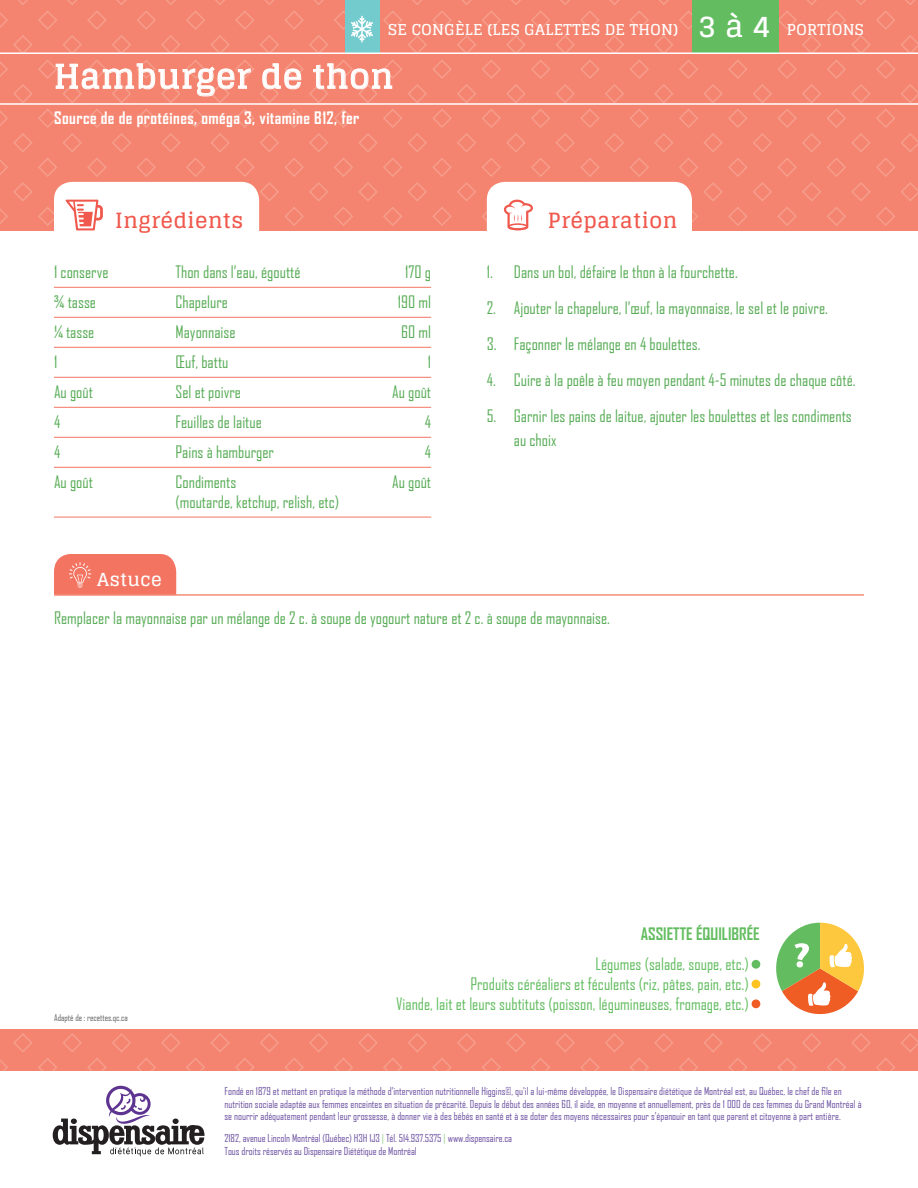
<style>
.page{position:relative;width:918px;height:1188px;background:#fff}
.page>*{position:absolute;margin:0;border:0;box-sizing:border-box;transform-origin:0 0}
.t1{font:700 33px "Glegoo";letter-spacing:.025em;color:#fff}
.t2{font:700 30px "Glegoo";color:#fff}
.t3{font:700 21px "Glegoo";letter-spacing:.025em;color:#f0594d}
.t4{font:700 18px "Glegoo";letter-spacing:.025em;color:#fff}
.t5{font:16.5px/24px "Agency FB";color:#5aad58}
.t6{font:16.5px "Agency FB";color:#63bd60}
.t7{font:700 16.5px "Agency FB";letter-spacing:.025em;color:#fff}
.t8{font:700 16.5px "Agency FB";color:#63bd60}
.t9{font:700 15px "Glegoo";letter-spacing:.025em;color:#fff}
.t10{font:10.5px/12.6px "Agency FB";color:#6d52a1}
.t11{font:9px "Agency FB";color:#636366}
.s1{font-family:"Abel"}
.s2{font-family:"Abel";color:#fec221}
.s3{font-family:"Abel";color:#ef5d24}
.s4{color:#8bca85}
</style>
<div class="page">
<hr style="left:54px;top:287px;width:377px;height:1px;background:#f37461">
<hr style="left:54px;top:317px;width:377px;height:1px;background:#f37461">
<hr style="left:54px;top:347px;width:377px;height:1px;background:#f37461">
<hr style="left:54px;top:377px;width:377px;height:1px;background:#f37461">
<hr style="left:54px;top:407px;width:377px;height:1px;background:#f37461">
<hr style="left:54px;top:437px;width:377px;height:1px;background:#f37461">
<hr style="left:54px;top:467px;width:377px;height:1px;background:#f37461">
<hr style="left:54px;top:517px;width:377px;height:1px;background:#f37461">
<svg style="left:52px;top:1086px;width:153px;height:70px"></svg>
<svg style="left:54px;top:554px;width:122px;height:40px;background:#f37967"></svg>
<hr style="left:54px;top:594px;width:810px;height:2px;background:#f48b76">
<svg style="left:0;top:0;width:918px;height:231px;background:#f19480"></svg>
<svg style="left:776px;top:923px;width:88px;height:92px"></svg>
<svg style="left:0;top:1029px;width:918px;height:42px;background:#f48570"></svg>
<hr style="left:0;top:52px;width:918px;height:2px;background:#fff">
<svg style="left:751px;top:959px;width:10px;height:10px"></svg>
<svg style="left:751px;top:979px;width:10px;height:10px"></svg>
<svg style="left:751px;top:999px;width:10px;height:10px"></svg>
<p class="t9" style="left:388px;top:21px;width:292px">SE CONGÈLE (LES GALETTES DE THON)</p>
<p class="t2" style="left:698px;top:9px;width:74px">3 à 4</p>
<p class="t9" style="left:787px;top:21px;width:78px">PORTIONS</p>
<p class="t1" style="left:54px;top:58px;width:341px">Hamburger de thon</p>
<p class="t7" style="left:54px;top:108px;width:307px">Source de de protéines, oméga 3, vitamine B12, fer</p>
<p class="t3" style="left:115px;top:209px;width:130px">Ingrédients</p>
<p class="t3" style="left:548px;top:209px;width:131px">Préparation</p>
<p class="t5" style="left:54px;top:260px;width:56px">1 conserve</p>
<p class="t5" style="left:176px;top:260px;width:127px">Thon dans l’eau, égoutté</p>
<p class="t5" style="left:405px;top:260px;width:27px">170 g</p>
<p class="t5" style="left:54px;top:290px;width:44px">¾ tasse</p>
<p class="t5" style="left:176px;top:290px;width:54px">Chapelure</p>
<p class="t5" style="left:398px;top:290px;width:35px">190 ml</p>
<p class="t5" style="left:54px;top:320px;width:42px">¼ tasse</p>
<p class="t5" style="left:176px;top:320px;width:62px">Mayonnaise</p>
<p class="t5" style="left:401px;top:320px;width:31px">60 ml</p>
<p class="t5" style="left:54px;top:350px;width:5px">1</p>
<p class="t5" style="left:176px;top:350px;width:54px">Œuf, battu</p>
<p class="t5" style="left:428px;top:350px;width:5px">1</p>
<p class="t5" style="left:54px;top:380px;width:40px">Au goût</p>
<p class="t5" style="left:176px;top:380px;width:67px">Sel et poivre</p>
<p class="t5" style="left:392px;top:380px;width:40px">Au goût</p>
<p class="t5" style="left:54px;top:410px;width:8px">4</p>
<p class="t5" style="left:176px;top:410px;width:88px">Feuilles de laitue</p>
<p class="t5" style="left:425px;top:410px;width:8px">4</p>
<p class="t5" style="left:54px;top:440px;width:8px">4</p>
<p class="t5" style="left:176px;top:440px;width:100px">Pains à hamburger</p>
<p class="t5" style="left:425px;top:440px;width:8px">4</p>
<p class="t5" style="left:54px;top:470px;width:40px">Au goût</p>
<p class="t5" style="left:176px;top:470px;width:62px">Condiments</p>
<p class="t5" style="left:392px;top:470px;width:40px">Au goût</p>
<p class="t5" style="left:176px;top:490px;width:165px">(moutarde, ketchup, relish, etc)</p>
<p class="t5" style="left:487px;top:260px;width:253px">1. Dans un bol, défaire le thon à la fourchette.</p>
<p class="t5" style="left:487px;top:296px;width:343px">2. Ajouter la chapelure, l’œuf, la mayonnaise, le sel et le poivre.</p>
<p class="t5" style="left:487px;top:332px;width:215px">3. Façonner le mélange en 4 boulettes.</p>
<p class="t5" style="left:487px;top:368px;width:370px">4. Cuire à la poêle à feu moyen pendant 4-5 minutes de chaque côté.</p>
<p class="t5" style="left:514px;top:404px;width:339px;text-indent:-27px">5. Garnir les pains de laitue, ajouter les boulettes et les condiments au choix</p>
<p class="t4" style="left:97px;top:569px;width:66px">Astuce</p>
<p class="t5" style="left:54px;top:606px;width:557px">Remplacer la mayonnaise par un mélange de 2 c. à soupe de yogourt nature et 2 c. à soupe de mayonnaise.</p>
<p class="t11" style="left:54px;top:1012px;width:75px">Adapté de : recettes.qc.ca</p>
<p class="t8" style="left:641px;top:924px;width:121px">ASSIETTE ÉQUILIBRÉE</p>
<p class="t6" style="left:596px;top:954px;width:166px">Légumes (salade, soupe, etc.) <span class="s1">•</span></p>
<p class="t6" style="left:470px;top:974px;width:291px">Produits céréaliers et féculents (riz, pâtes, pain, etc.) <span class="s2">•</span></p>
<p class="t6" style="left:396px;top:993px;width:365px">Viande, lait et leurs subtituts (poisson, légumineuses, fromage, etc.) <span class="s3">•</span></p>
<p class="t10" style="left:225px;top:1084px;width:639px">Fondé en 1879 et mettant en pratique la méthode d’intervention nutritionnelle Higgins©, qu’il a lui-même développée, le Dispensaire diététique de Montréal est, au Québec, le chef de file en nutrition sociale adaptée aux femmes enceintes en situation de précarité. Depuis le début des années 60, il aide, en moyenne et annuellement, près de 1 000 de ces femmes du Grand Montréal à se nourrir adéquatement pendant leur grossesse, à donner vie à des bébés en santé et à se doter des moyens nécessaires pour s’épanouir en tant que parent et citoyenne à part entière.</p>
<p class="t10" style="left:225px;top:1132px;width:289px">2182, avenue Lincoln Montréal (Québec) H3H 1J3 <span class="s4">|</span> Tél. 514.937.5375 <span class="s4">|</span> www.dispensaire.ca</p>
<p class="t10" style="left:225px;top:1144px;width:194px">Tous droits réservés au Dispensaire Diététique de Montréal</p>
</div>
